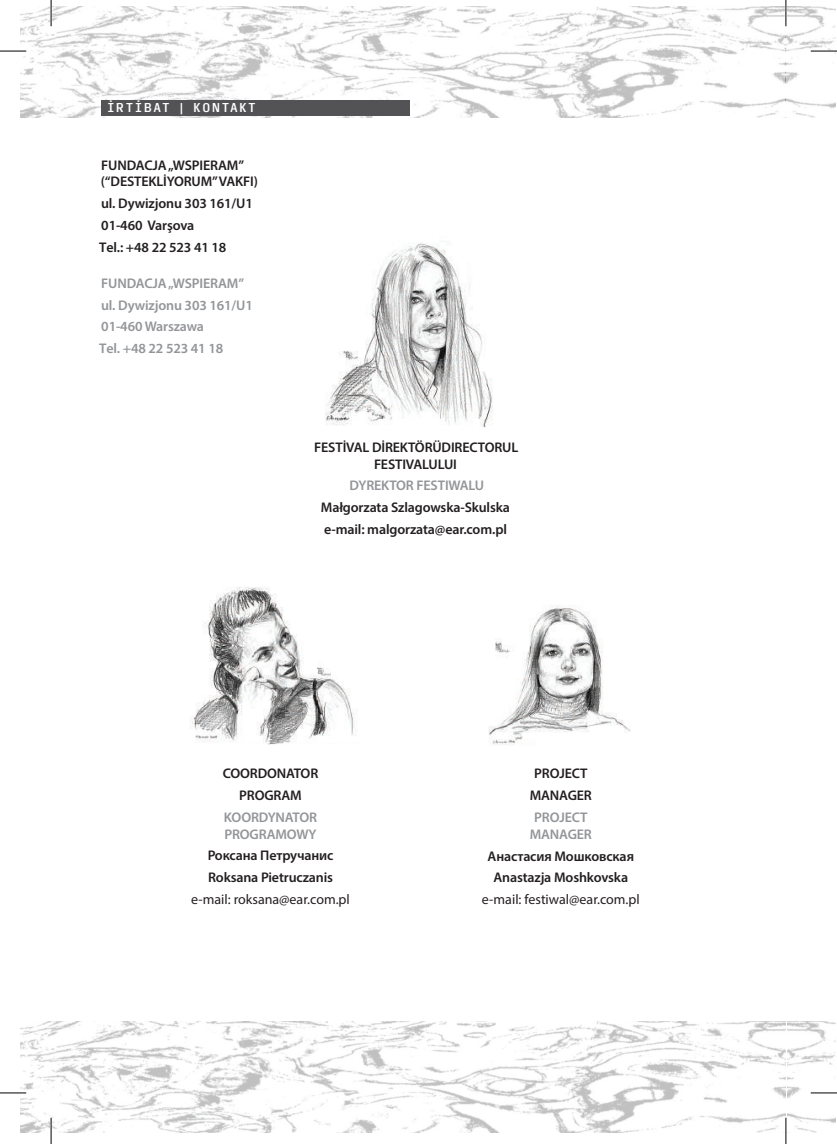
<style>
.page{position:relative;width:837px;height:1144px;background:#fff}
.page>*{position:absolute;margin:0;border:0;box-sizing:border-box;transform-origin:0 0}
.t1{font:600 14px/21.7px "Myriad Pro";letter-spacing:-.01em;color:#231f20;text-align:center}
.t2{font:600 14px/21.7px "Myriad Pro";letter-spacing:-.01em;color:#939598}
.t3{font:14px "Myriad Pro";color:#231f20}
.t4{font:500 12.25px "Input Sans Condensed";letter-spacing:.11em;color:#fff}
</style>
<div class="page">
<img style="left:20px;top:1021px;width:765px;height:111px">
<img style="left:787px;top:1021px;width:48px;height:111px">
<img style="left:20px;top:6px;width:815px;height:111px">
<img style="left:190px;top:587px;width:167px;height:157px">
<img style="left:325px;top:241px;width:168px;height:186px">
<img style="left:488px;top:605px;width:142px;height:140px">
<div style="left:101px;top:100px;width:309px;height:16px;background:#535355"></div>
<hr style="left:0;top:50px;width:26px;height:2px;background:#fff">
<hr style="left:810px;top:50px;width:26px;height:2px;background:#fff">
<hr style="left:0;top:1092px;width:26px;height:2px;background:#fff">
<hr style="left:810px;top:1092px;width:26px;height:2px;background:#fff">
<hr style="left:50px;top:0;width:2px;height:26px;background:#fff">
<hr style="left:50px;top:1118px;width:2px;height:26px;background:#fff">
<hr style="left:784px;top:0;width:2px;height:26px;background:#fff">
<hr style="left:784px;top:1118px;width:2px;height:26px;background:#fff">
<svg style="left:0;top:51px;width:26px;height:1px"></svg>
<svg style="left:810px;top:51px;width:26px;height:1px"></svg>
<svg style="left:0;top:1092px;width:26px;height:1px"></svg>
<svg style="left:810px;top:1092px;width:26px;height:1px"></svg>
<svg style="left:51px;top:0;width:1px;height:26px"></svg>
<svg style="left:51px;top:1118px;width:1px;height:26px"></svg>
<svg style="left:785px;top:0;width:1px;height:26px"></svg>
<svg style="left:785px;top:1118px;width:1px;height:26px"></svg>
<p class="t4" style="left:107px;top:97px;width:150px">İRTİBAT | KONTAKT</p>
<p class="t1" style="left:101px;top:156px;width:158px;line-height:16.8px;text-align:left">FUNDACJA „WSPIERAM” (“DESTEKLİYORUM” VAKFI)</p>
<p class="t1" style="left:99px;top:192px;width:155px;text-align:left">ul. Dywizjonu 303 161/U1<br>01-460 Varşova<br>Тel.: +48 22 523 41 18</p>
<p class="t2" style="left:99px;top:272px;width:155px">FUNDACJA „WSPIERAM” ul. Dywizjonu 303 161/U1<br>01-460 Warszawa<br>Тel. +48 22 523 41 18</p>
<p class="t1" style="left:314px;top:438px;width:205px;line-height:16.8px">FESTİVAL DİREKTÖRÜDIRECTORUL<br>FESTIVALULUI</p>
<p class="t2" style="left:349px;top:474px;width:136px">DYREKTOR FESTIWALU</p>
<p class="t1" style="left:321px;top:496px;width:191px;text-align:left">Małgorzata Szlagowska-Skulska e-mail: malgorzata@ear.com.pl</p>
<p class="t1" style="left:223px;top:762px;width:97px">COORDONATOR<br>PROGRAM</p>
<p class="t2" style="left:224px;top:808px;width:95px;line-height:16.8px">KOORDYNATOR<br>PROGRAMOWY</p>
<p class="t1" style="left:207px;top:844px;width:127px;text-align:left">Роксана Петручанис<br>Roksana Pietruczanis</p>
<p class="t3" style="left:191px;top:891px;width:160px">e-mail: roksana@ear.com.pl</p>
<p class="t1" style="left:529px;top:762px;width:64px">PROJECT<br>MANAGER</p>
<p class="t2" style="left:529px;top:808px;width:64px;line-height:16.8px;text-align:center">PROJECT<br>MANAGER</p>
<p class="t1" style="left:487px;top:844px;width:148px">Анастасия Мошковская<br>Anastazja Moshkovska</p>
<p class="t3" style="left:482px;top:891px;width:159px">e-mail: festiwal@ear.com.pl</p>
</div>
